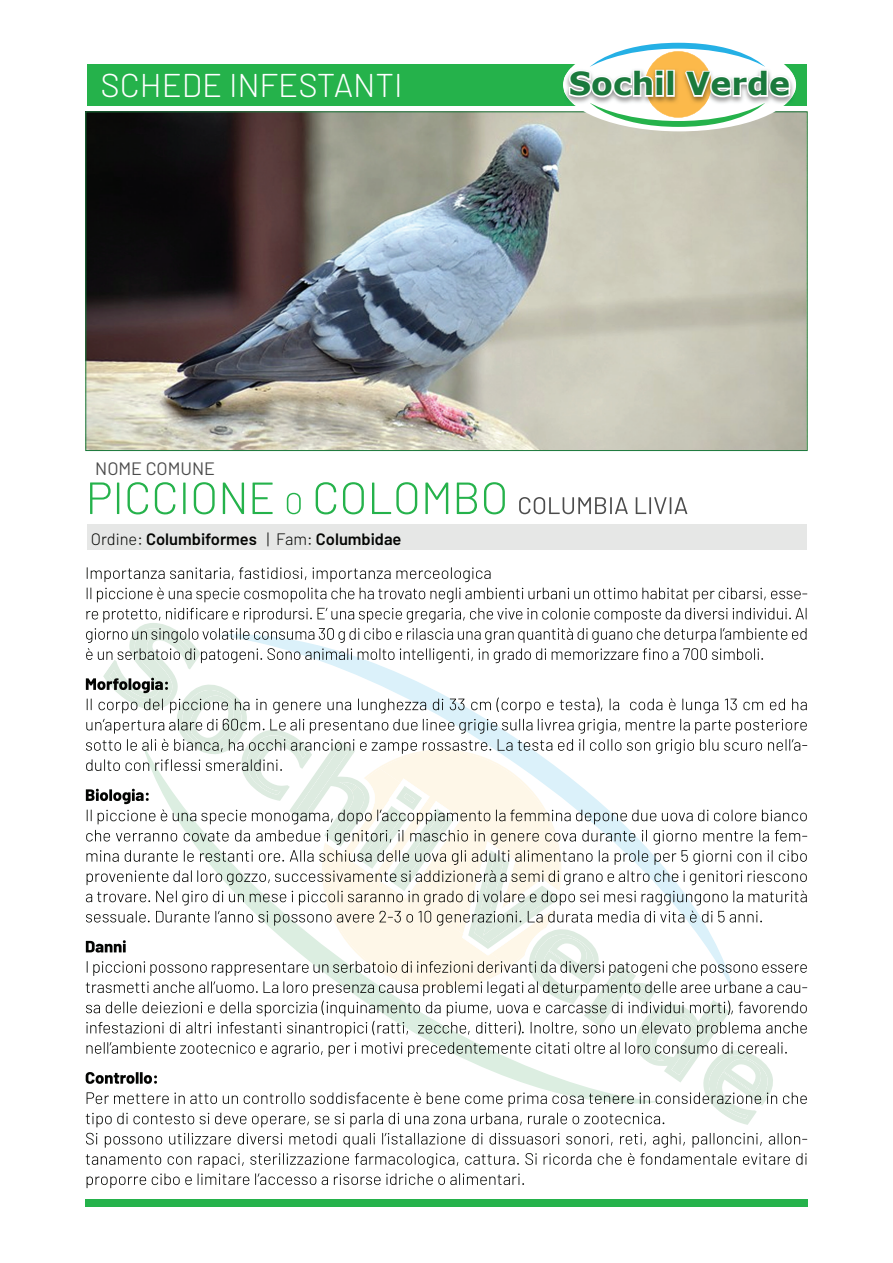
<style>
.page{position:relative;width:893px;height:1263px;background:#fff}
.page>*{position:absolute;margin:0;border:0;box-sizing:border-box;transform-origin:0 0}
.t1{font:700 114px "Verdana";color:#ddebe0}
.t2{font:300 33px "Barlow";color:#fff}
.t3{font:700 31.65px "Verdana";color:#1a793c}
.t4{font:18px "Barlow";color:#4c4c4c}
.t5{font:600 16.5px "Barlow";color:#040503}
.s1{font-weight:300}
</style>
<div class="page">
<div style="left:85px;top:1199px;width:723px;height:8px;background:#25b24b"></div>
<svg style="left:461px;top:1057px;width:143px;height:35px"></svg>
<img style="left:87px;top:113px;width:719px;height:336px">
<div style="left:87px;top:64px;width:719px;height:41px;background:#25b24b"></div>
<div style="left:563px;top:38px;width:233px;height:93px;background:#fff;border-radius:50%"></div>
<div style="left:87px;top:524px;width:719px;height:26px;background:#e6e7e6"></div>
<img style="left:792px;top:73px;width:3px;height:25px">
<img style="left:564px;top:73px;width:3px;height:24px">
<svg style="left:567px;top:43px;width:225px;height:84px"></svg>
<svg style="left:519px;top:497px;width:168px;height:17px"></svg>
<svg style="left:90px;top:482px;width:415px;height:32px"></svg>
<svg style="left:86px;top:1133px;width:721px;height:55px"></svg>
<svg style="left:86px;top:1113px;width:578px;height:14px"></svg>
<svg style="left:87px;top:1092px;width:720px;height:15px"></svg>
<svg style="left:86px;top:1072px;width:71px;height:12px"></svg>
<svg style="left:86px;top:608px;width:721px;height:449px"></svg>
<svg style="left:87px;top:567px;width:720px;height:35px"></svg>
<h2 class="t2" style="left:101px;top:64px;width:304px">SCHEDE INFESTANTI</h2>
<p class="t4" style="left:95px;top:457px;width:121px">NOME COMUNE</p>
<p class="t5" style="left:91px;top:529px;width:312px"><span class="s1">Ordine:</span> Columbiformes <span class="s1">| Fam:</span> Columbidae</p>
<h3 class="t3" style="left:569px;top:63px;width:223px">Sochil Verde</h3>
<h1 class="t1" style="left:162px;top:581px;width:799px;rotate:35deg">Sochil Verde</h1>
</div>
